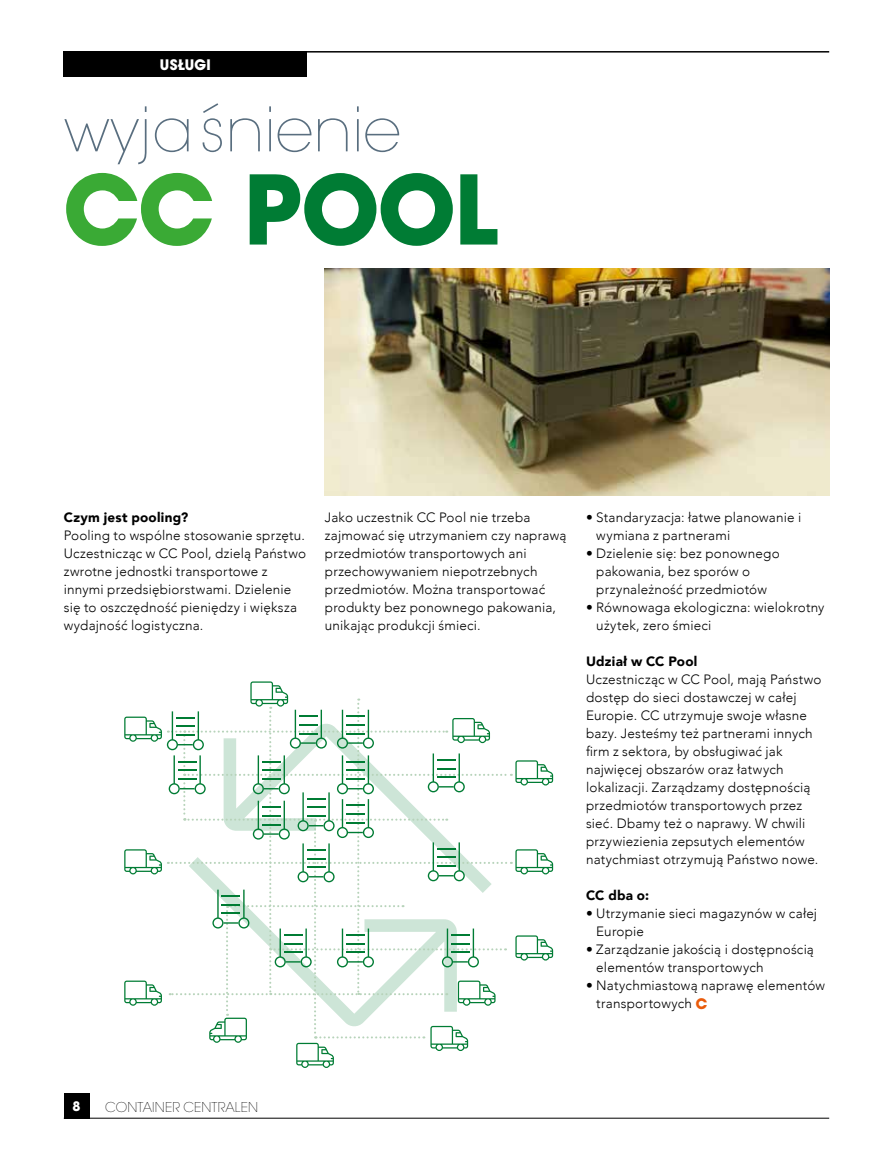
<style>
.page{position:relative;width:893px;height:1170px;background:#fff}
.page>*{position:absolute;margin:0;border:0;box-sizing:border-box;transform-origin:0 0}
.t1{font:700 98.7px "Avant Garde IT Cby BT";letter-spacing:-.015em;color:#007c34}
.t2{font:200 60.75px "Avant Garde LT";color:#596e7f}
.t3{font:700 15px "Avant Garde IT Cby BT";letter-spacing:.015em;color:#fff}
.t4{font:300 13.5px/18px "Avenir";letter-spacing:.015em;color:#000}
.t5{font:900 13.5px "Avenir";letter-spacing:.015em;color:#000}
.t6{font:200 13.5px "Avant Garde LT";letter-spacing:.01em;color:#000}
.t7{font:700 13.5px "Avant Garde IT Cby BT";color:#fff}
.s1{color:#3aaa35}
.s2{font-family:"Avant Garde IT Cby BT";font-weight:700;font-size:15px;color:#ea5b0b}
</style>
<div class="page">
<hr style="left:64px;top:51px;width:765px;height:2px;background:#000">
<hr style="left:64px;top:1117px;width:765px;height:1px;background:#000">
<div style="left:64px;top:1093px;width:25px;height:25px;background:#000"></div>
<div style="left:64px;top:51px;width:243px;height:26px;background:#000"></div>
<img style="left:325px;top:268px;width:504px;height:227px">
<svg style="left:124px;top:681px;width:429px;height:386px"></svg>
<p class="t3" style="left:160px;top:55px;width:52px">USŁUGI</p>
<h2 class="t2" style="left:64px;top:93px;width:339px">wyja´snienie</h2>
<h1 class="t1" style="left:64px;top:149px;width:436px"><span class="s1">CC</span> POOL</h1>
<p class="t5" style="left:64px;top:506px;width:126px">Czym jest pooling?</p>
<p class="t4" style="left:64px;top:526px;width:244px">Pooling to wspólne stosowanie sprzętu.<br>Uczestnicząc w CC Pool, dzielą Państwo zwrotne jednostki transportowe z innymi przedsiębiorstwami. Dzielenie się to oszczędność pieniędzy i większa wydajność logistyczna.</p>
<p class="t4" style="left:325px;top:508px;width:243px">Jako uczestnik CC Pool nie trzeba zajmować się utrzymaniem czy naprawą przedmiotów transportowych ani przechowywaniem niepotrzebnych przedmiotów. Można transportować produkty bez ponownego pakowania, unikając produkcji śmieci.</p>
<p class="t4" style="left:596px;top:508px;width:207px;text-indent:-10px">• Standaryzacja: łatwe planowanie i wymiana z partnerami</p>
<p class="t4" style="left:596px;top:544px;width:185px;text-indent:-10px">• Dzielenie się: bez ponownego pakowania, bez sporów o przynależność przedmiotów</p>
<p class="t4" style="left:596px;top:598px;width:230px;text-indent:-10px">• Równowaga ekologiczna: wielokrotny użytek, zero śmieci</p>
<p class="t5" style="left:586px;top:650px;width:113px">Udział w CC Pool</p>
<p class="t4" style="left:586px;top:670px;width:237px">Uczestnicząc w CC Pool, mają Państwo dostęp do sieci dostawczej w całej Europie. CC utrzymuje swoje własne bazy. Jesteśmy też partnerami innych firm z sektora, by obsługiwać jak najwięcej obszarów oraz łatwych lokalizacji. Zarządzamy dostępnością przedmiotów transportowych przez sieć. Dbamy też o naprawy. W chwili przywiezienia zepsutych elementów natychmiast otrzymują Państwo nowe.</p>
<p class="t5" style="left:586px;top:884px;width:65px">CC dba o:</p>
<p class="t4" style="left:596px;top:904px;width:222px;text-indent:-10px">• Utrzymanie sieci magazynów w całej<br>Europie</p>
<p class="t4" style="left:596px;top:940px;width:219px;text-indent:-10px">• Zarządzanie jakością i dostępnością elementów transportowych</p>
<p class="t4" style="left:596px;top:976px;width:230px;text-indent:-10px">• Natychmiastową naprawę elementów transportowych <span class="s2">C</span></p>
<p class="t7" style="left:73px;top:1098px;width:10px">8</p>
<p class="t6" style="left:105px;top:1098px;width:154px">CONTAINER CENTRALEN</p>
</div>
